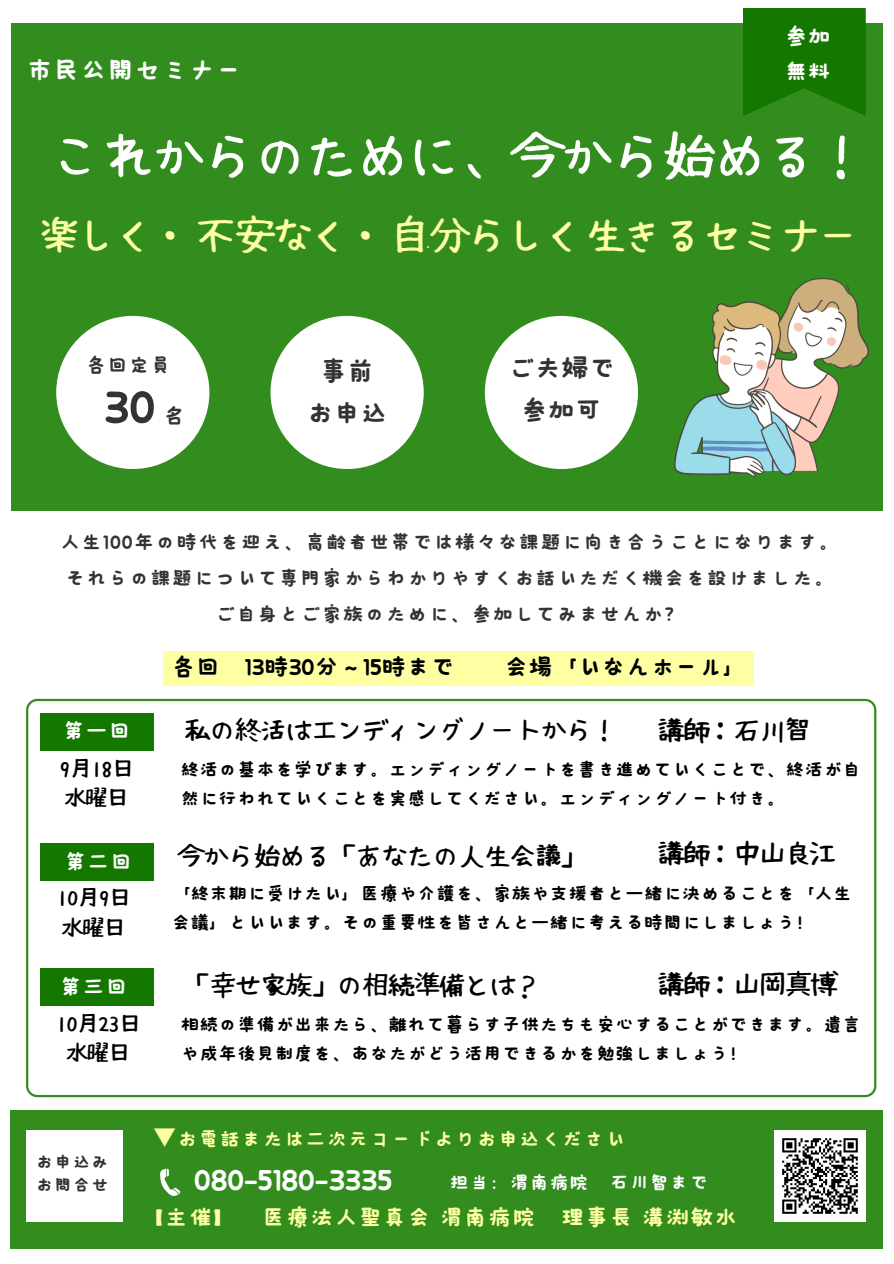
<style>
.page{position:relative;width:894px;height:1264px;background:#fff}
.page>*{position:absolute;margin:0;border:0;box-sizing:border-box;transform-origin:0 0}
.t1{font:54px "Canva Soft Candy JP";color:#333}
.t2{font:51px "Hanazome Font";color:#fff}
.t3{font:39px "Hanazome Font";color:#fdffa2}
.t4{font:34.5px "Canva Soft Candy JP";color:#fff}
.t5{font:30px/41.7px "Canva Soft Candy JP";color:#333;text-align:center}
.t6{font:30px "Canva Soft Candy JP";color:#fff}
.t7{font:27px "Canva Soft Candy JP";color:#000}
.t8{font:25.5px "Hanazome Font";color:#000}
.t9{font:25.5px "Canva Soft Candy JP";letter-spacing:.05em;color:#fdffa2}
.t10{font:25.5px/34.8px "Canva Soft Candy JP";color:#fff}
.t11{font:24px "Canva Soft Candy JP";letter-spacing:.05em;color:#fff}
.t12{font:24px "Canva Soft Candy JP";color:#333}
.t13{font:22.5px "Canva Soft Candy JP";letter-spacing:.05em;color:#333}
.t14{font:22.5px "Canva Soft Candy JP";letter-spacing:.05em;color:#fdffa2}
.t15{font:21px/29.2px "Canva Soft Candy JP";color:#000}
.t16{font:21px "Hanazome Font";color:#000}
.t17{font:21px "Canva Soft Candy JP";letter-spacing:.05em;color:#fff}
.t18{font:19.5px "Canva Soft Candy JP";letter-spacing:.05em;color:#333}
.s1{font-family:"Noto Sans CJ Ksc"}
</style>
<div class="page">
<div style="left:11px;top:0;width:871px;height:510px;background:#328d1e"></div>
<div style="left:11px;top:1110px;width:871px;height:138px;background:#328d1e"></div>
<div style="left:0;top:0;width:893px;height:22px;background:#fff"></div>
<div style="left:26px;top:1130px;width:97px;height:91px;background:#fff"></div>
<svg style="left:160px;top:1168px;width:20px;height:28px"></svg>
<div style="left:56px;top:316px;width:153px;height:153px;background:#fff;border-radius:50%"></div>
<div style="left:270px;top:316px;width:153px;height:153px;background:#fff;border-radius:50%"></div>
<div style="left:484px;top:316px;width:154px;height:153px;background:#fff;border-radius:50%"></div>
<svg style="left:26px;top:699px;width:849px;height:398px"></svg>
<div style="left:40px;top:713px;width:113px;height:37px;background:#147800"></div>
<div style="left:40px;top:842px;width:113px;height:38px;background:#147800"></div>
<div style="left:40px;top:967px;width:113px;height:38px;background:#147800"></div>
<svg style="left:742px;top:8px;width:123px;height:108px"></svg>
<img style="left:674px;top:279px;width:194px;height:198px">
<div style="left:163px;top:651px;width:590px;height:34px;background:#fdffa2"></div>
<img style="left:774px;top:1130px;width:91px;height:91px">
<p class="t6" style="left:26px;top:54px;width:217px">市民公開セミナー</p>
<p class="t10" style="left:784px;top:18px;width:47px">参加無料</p>
<p class="t2" style="left:53px;top:130px;width:817px">これからのために、今から始める！</p>
<p class="t3" style="left:40px;top:216px;width:820px">楽しく・不安なく・自分らしく生きるセミナー</p>
<p class="t13" style="left:86px;top:353px;width:86px">各回定員</p>
<h6 class="t1" style="left:104px;top:378px;width:53px">30</h6>
<h6 class="t12" style="left:163px;top:403px;width:23px">名</h6>
<p class="t5" style="left:306px;top:349px;width:82px">事前お申込</p>
<h2 class="t5" style="left:507px;top:346px;width:109px">ご夫婦で参加可</h2>
<h4 class="t13" style="left:60px;top:530px;width:779px">人生100年の時代を迎え、高齢者世帯では様々な課題に向き合うことになります。</h4>
<h4 class="t13" style="left:65px;top:566px;width:770px">それらの課題について専門家からわかりやすくお話いただく機会を設けました。</h4>
<p class="t13" style="left:215px;top:602px;width:471px">ご自身とご家族のために、参加してみませんか？</p>
<p class="t11" style="left:63px;top:717px;width:69px">第一回</p>
<h6 class="t16" style="left:60px;top:757px;width:75px">9月18日</h6>
<p class="t16" style="left:65px;top:787px;width:64px">水曜日</p>
<h6 class="t11" style="left:65px;top:848px;width:69px">第二回</h6>
<p class="t16" style="left:57px;top:887px;width:75px">10月9日</p>
<p class="t16" style="left:62px;top:916px;width:64px">水曜日</p>
<p class="t11" style="left:60px;top:973px;width:69px">第三回</p>
<h1 class="t16" style="left:56px;top:1012px;width:85px">10月23日</h1>
<p class="t16" style="left:67px;top:1041px;width:64px">水曜日</p>
<h6 class="t7" style="left:171px;top:653px;width:285px">各回 13時30分～ 15時まで</h6>
<h6 class="t7" style="left:504px;top:653px;width:244px">会場「いなんホール」</h6>
<p class="t8" style="left:185px;top:717px;width:435px">私の終活はエンディングノートから！</p>
<p class="t8" style="left:657px;top:717px;width:154px">講師：石川智</p>
<h5 class="t15" style="left:180px;top:753px;width:682px">終活の基本を学びます。エンディングノートを書き進めていくことで、終活が自然に行われていくことを実感してください。エンディングノート付き。</h5>
<h3 class="t8" style="left:657px;top:840px;width:180px">講師：中山良江</h3>
<p class="t15" style="left:171px;top:877px;width:682px">「終末期に受けたい」医療や介護を、家族や支援者と一緒に決めることを「人生会議」といいます。その重要性を皆さんと一緒に考える時間にしましょう！</p>
<p class="t8" style="left:178px;top:842px;width:409px">今から始める「あなたの人生会議」</p>
<p class="t8" style="left:185px;top:972px;width:358px">「幸せ家族」の相続準備とは？</p>
<p class="t8" style="left:657px;top:971px;width:180px">講師：山岡真博</p>
<p class="t15" style="left:180px;top:1009px;width:682px">相続の準備が出来たら、離れて暮らす子供たちも安心することができます。遺言や成年後見制度を、あなたがどう活用できるかを勉強しましょう！</p>
<h6 class="t14" style="left:153px;top:1126px;width:473px"><span class="s1">▼</span>お電話または二次元コードよりお申込ください</h6>
<h6 class="t17" style="left:450px;top:1170px;width:260px">担当：渭南病院 石川智まで</h6>
<p class="t18" style="left:36px;top:1151px;width:75px">お申込み</p>
<p class="t18" style="left:36px;top:1174px;width:75px">お問合せ</p>
<p class="t4" style="left:194px;top:1161px;width:199px">080-5180-3335</p>
<p class="t9" style="left:140px;top:1203px;width:598px">【主催】 医療法人聖真会渭南病院 理事長溝渕敏水</p>
</div>
